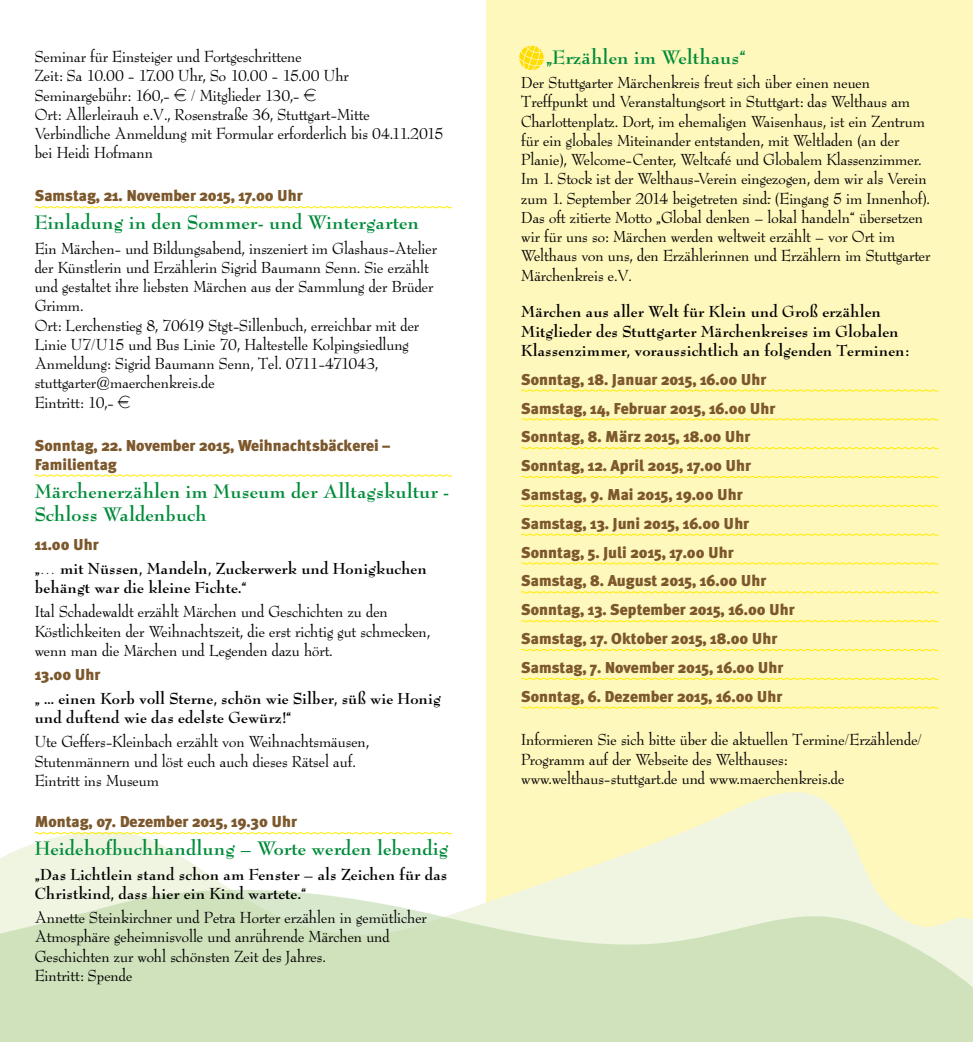
<style>
.page{position:relative;width:973px;height:1042px;background:#fff}
.page>*{position:absolute;margin:0;border:0;box-sizing:border-box;transform-origin:0 0}
.t1{font:700 19.25px/23.1px "Bernhard Modern BQ";color:#008b3a}
.t2{font:15.75px/19.2px "Bernhard Modern BQ";color:#000}
.t3{font:900 15.75px/28.9px "Meta Plus";color:#7c582c}
.t4{font:700 15.75px/19.2px "Bernhard Modern BQ";color:#000}
.s1{font-family:"Eurofont"}
</style>
<div class="page">
<div style="left:486px;top:0;width:486px;height:1042px;background:#fff8bd"></div>
<svg style="left:0;top:792px;width:862px;height:71px"></svg>
<svg style="left:0;top:863px;width:972px;height:179px;background:#dbe9c8"></svg>
<svg style="left:34px;top:206px;width:418px;height:3px"></svg>
<svg style="left:34px;top:474px;width:418px;height:3px"></svg>
<svg style="left:34px;top:831px;width:418px;height:4px"></svg>
<svg style="left:521px;top:389px;width:417px;height:3px"></svg>
<svg style="left:521px;top:418px;width:417px;height:3px"></svg>
<svg style="left:521px;top:447px;width:417px;height:3px"></svg>
<svg style="left:521px;top:476px;width:417px;height:2px"></svg>
<svg style="left:521px;top:504px;width:417px;height:3px"></svg>
<svg style="left:521px;top:533px;width:417px;height:3px"></svg>
<svg style="left:521px;top:562px;width:417px;height:3px"></svg>
<svg style="left:521px;top:591px;width:417px;height:3px"></svg>
<svg style="left:521px;top:620px;width:417px;height:3px"></svg>
<svg style="left:521px;top:649px;width:417px;height:2px"></svg>
<svg style="left:521px;top:677px;width:417px;height:3px"></svg>
<svg style="left:521px;top:706px;width:417px;height:3px"></svg>
<svg style="left:519px;top:46px;width:24px;height:24px"></svg>
<p class="t2" style="left:35px;top:47px;width:410px">Seminar für Einsteiger und Fortgeschrittene<br>Zeit: Sa 10.00 - 17.00 Uhr, So 10.00 - 15.00 Uhr Seminargebühr: 160,- <span class="s1">E</span> / Mitglieder 130,- <span class="s1">E<br></span>Ort: Allerleirauh e.V., Rosenstraße 36, Stuttgart-Mitte Verbindliche Anmeldung mit Formular erforderlich bis 04.11.2015 bei Heidi Hofmann</p>
<p class="t3" style="left:35px;top:181px;width:269px">Samstag, 21. November 2015, 17.00 Uhr</p>
<p class="t1" style="left:35px;top:211px;width:386px">Einladung in den Sommer- und Wintergarten</p>
<p class="t2" style="left:35px;top:238px;width:403px">Ein Märchen- und Bildungsabend, inszeniert im Glashaus-Atelier der Künstlerin und Erzählerin Sigrid Baumann Senn. Sie erzählt und gestaltet ihre liebsten Märchen aus der Sammlung der Brüder Grimm.<br>Ort: Lerchenstieg 8, 70619 Stgt-Sillenbuch, erreichbar mit der Linie U7/U15 und Bus Linie 70, Haltestelle Kolpingsiedlung Anmeldung: Sigrid Baumann Senn, Tel. 0711-471043, stuttgarter@maerchenkreis.de<br>Eintritt: 10,- <span class="s1">E</span></p>
<p class="t3" style="left:35px;top:436px;width:357px;line-height:18.9px">Sonntag, 22. November 2015, Weihnachtsbäckerei –<br>Familientag</p>
<p class="t1" style="left:35px;top:480px;width:416px">Märchenerzählen im Museum der Alltagskultur -<br>Schloss Waldenbuch</p>
<p class="t3" style="left:35px;top:530px;width:65px">11.00 Uhr</p>
<p class="t4" style="left:35px;top:559px;width:394px">„… mit Nüssen, Mandeln, Zuckerwerk und Honigkuchen behängt war die kleine Fichte.“</p>
<p class="t2" style="left:35px;top:602px;width:397px">Ital Schadewaldt erzählt Märchen und Geschichten zu den<br>Köstlichkeiten der Weihnachtszeit, die erst richtig gut schmecken, wenn man die Märchen und Legenden dazu hört.</p>
<p class="t3" style="left:35px;top:660px;width:67px">13.00 Uhr</p>
<p class="t4" style="left:35px;top:689px;width:407px">„ ... einen Korb voll Sterne, schön wie Silber, süß wie Honig und duftend wie das edelste Gewürz!“</p>
<p class="t2" style="left:35px;top:732px;width:336px">Ute Geffers-Kleinbach erzählt von Weihnachtsmäusen,<br>Stutenmännern und löst euch auch dieses Rätsel auf.<br>Eintritt ins Museum</p>
<p class="t3" style="left:35px;top:807px;width:264px">Montag, 07. Dezember 2015, 19.30 Uhr</p>
<p class="t1" style="left:35px;top:837px;width:415px">Heidehofbuchhandlung – Worte werden lebendig</p>
<p class="t4" style="left:35px;top:865px;width:414px">„Das Lichtlein stand schon am Fenster – als Zeichen für das<br>Christkind, dass hier ein Kind wartete.“</p>
<p class="t2" style="left:35px;top:908px;width:393px">Annette Steinkirchner und Petra Horter erzählen in gemütlicher Atmosphäre geheimnisvolle und anrührende Märchen und Geschichten zur wohl schönsten Zeit des Jahres.<br>Eintritt: Spende</p>
<p class="t1" style="left:546px;top:46px;width:201px">„Erzählen im Welthaus“</p>
<p class="t2" style="left:521px;top:73px;width:410px">Der Stuttgarter Märchenkreis freut sich über einen neuen Treffpunkt und Veranstaltungsort in Stuttgart: das Welthaus am Charlottenplatz. Dort, im ehemaligen Waisenhaus, ist ein Zentrum für ein globales Miteinander entstanden, mit Weltladen (an der Planie), Welcome-Center, Weltcafé und Globalem Klassenzimmer.<br>Im 1. Stock ist der Welthaus-Verein eingezogen, dem wir als Verein zum 1. September 2014 beigetreten sind. (Eingang 5 im Innenhof).<br>Das oft zitierte Motto „Global denken – lokal handeln“ übersetzen wir für uns so: Märchen werden weltweit erzählt – vor Ort im Welthaus von uns, den Erzählerinnen und Erzählern im Stuttgarter Märchenkreis e.V.</p>
<p class="t4" style="left:521px;top:302px;width:389px">Märchen aus aller Welt für Klein und Groß erzählen<br>Mitglieder des Stuttgarter Märchenkreises im Globalen<br>Klassenzimmer, voraussichtlich an folgenden Terminen:</p>
<p class="t3" style="left:521px;top:365px;width:275px">Sonntag, 18. Januar 2015, 16.00 Uhr Samstag, 14, Februar 2015, 16.00 Uhr Sonntag, 8. März 2015, 18.00 Uhr Sonntag, 12. April 2015, 17.00 Uhr Samstag, 9. Mai 2015, 19.00 Uhr Samstag, 13. Juni 2015, 16.00 Uhr Sonntag, 5. Juli 2015, 17.00 Uhr Samstag, 8. August 2015, 16.00 Uhr Sonntag, 13. September 2015, 16.00 Uhr Samstag, 17. Oktober 2015, 18.00 Uhr Samstag, 7. November 2015, 16.00 Uhr Sonntag, 6. Dezember 2015, 16.00 Uhr</p>
<p class="t2" style="left:521px;top:730px;width:402px">Informieren Sie sich bitte über die aktuellen Termine/Erzählende/<br>Programm auf der Webseite des Welthauses: www.welthaus-stuttgart.de und www.maerchenkreis.de</p>
</div>
